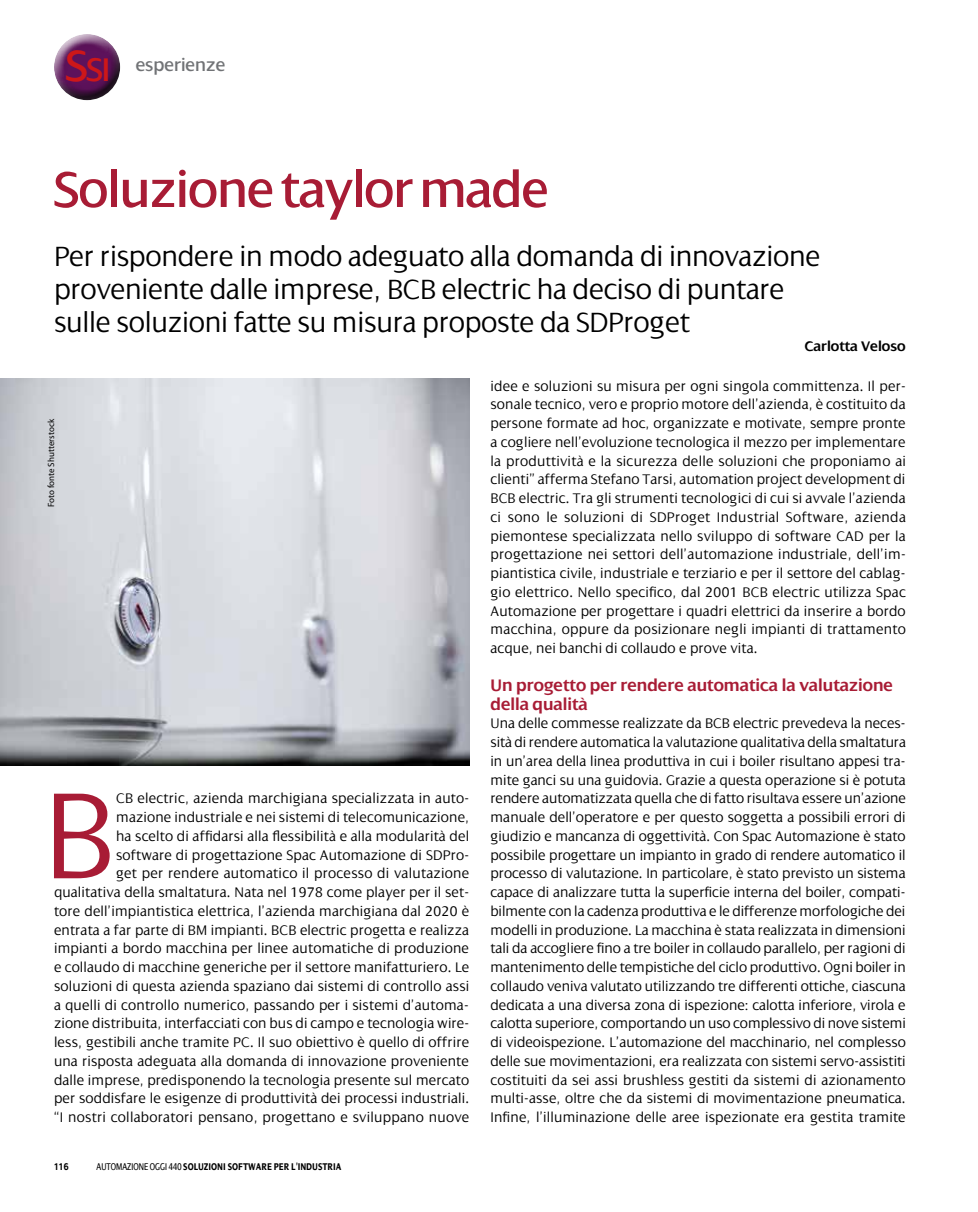
<style>
.page{position:relative;width:978px;height:1212px;background:#fff}
.page>*{position:absolute;margin:0;border:0;box-sizing:border-box;transform-origin:0 0}
.t1{font:300 132.15px "Dialog";color:#a81c35}
.t2{font:54px "Dialog";letter-spacing:-.015em;color:#a81c35}
.t3{font:300 30px/33px "Dialog";letter-spacing:-.01em;color:#000}
.t4{font:19.2px "Dialog";color:#717376}
.t5{font:600 18px/18.8px "Dialog";color:#a81c35}
.t6{font:300 15px/18.8px "Dialog";letter-spacing:.01em;color:#000;text-align:justify}
.t7{font:600 15px "Dialog";color:#000}
.t8{font:700 condensed 10.5px "Dialog";color:#000}
.t9{font:9px "Myriad Pro";color:#000}
.s1{font-size:47.1px;color:#cd1719}
.s2{font-size:35.4px;color:#cd1719}
.s3{font-weight:400}
</style>
<div class="page">
<div style="left:53px;top:34px;width:69px;height:47px;background:#fff;opacity:.75"></div>
<div style="left:53px;top:43px;width:69px;height:60px;background:#000;opacity:.75"></div>
<img style="left:0;top:378px;width:469px;height:388px">
<p class="t4" style="left:66px;top:54px;width:161px"><span class="s1">S</span><span class="s2">SI</span> esperienze</p>
<h2 class="t2" style="left:54px;top:161px;width:496px">Soluzione taylor made</h2>
<h3 class="t3" style="left:54px;top:239px;width:768px">Per rispondere in modo adeguato alla domanda di innovazione proveniente dalle imprese, BCB electric ha deciso di puntare sulle soluzioni fatte su misura proposte da SDProget</h3>
<p class="t9" style="left:46px;top:507px;width:90px;rotate:-90deg">Foto fonte Shutterstock</p>
<p class="t6" style="left:54px;top:789px;width:417px;text-align:right">CB electric, azienda marchigiana specializzata in auto-<br>mazione industriale e nei sistemi di telecomunicazione,<br>ha scelto di affidarsi alla flessibilità e alla modularità del<br>software di progettazione Spac Automazione di SDPro-<br>get per rendere automatico il processo di valutazione qualitativa della smaltatura. Nata nel 1978 come player per il set&shy;tore dell’impiantistica elettrica, l’azienda marchigiana dal 2020 è entrata a far parte di BM impianti. BCB electric progetta e realizza impianti a bordo macchina per linee automatiche di produzione e collaudo di macchine generiche per il settore manifatturiero. Le soluzioni di questa azienda spaziano dai sistemi di controllo assi a quelli di controllo numerico, passando per i sistemi d’automa&shy;zione distribuita, interfacciati con bus di campo e tecnologia wire&shy;less, gestibili anche tramite PC. Il suo obiettivo è quello di offrire una risposta adeguata alla domanda di innovazione proveniente dalle imprese, predisponendo la tecnologia presente sul mercato per soddisfare le esigenze di produttività dei processi industriali. “I nostri collaboratori pensano, progettano e sviluppano nuove</p>
<h1 class="t1" style="left:44px;top:764px;width:73px">B</h1>
<p class="t8" style="left:54px;top:1161px;width:16px">116</p>
<p class="t8" style="left:97px;top:1161px;width:246px"><span class="s3">AUTOMAZIONE OGGI 440</span> SOLUZIONI SOFTWARE PER L’INDUSTRIA</p>
<p class="t7" style="left:805px;top:338px;width:102px">Carlotta Veloso</p>
<p class="t6" style="left:490px;top:377px;width:417px">idee e soluzioni su misura per ogni singola committenza. Il per&shy;sonale tecnico, vero e proprio motore dell’azienda, è costituito da persone formate ad hoc, organizzate e motivate, sempre pronte a cogliere nell’evoluzione tecnologica il mezzo per implementare la produttività e la sicurezza delle soluzioni che proponiamo ai clienti” afferma Stefano Tarsi, automation project development di BCB electric. Tra gli strumenti tecnologici di cui si avvale l’azienda ci sono le soluzioni di SDProget Industrial Software, azienda piemontese specializzata nello sviluppo di software CAD per la progettazione nei settori dell’automazione industriale, dell’im&shy;piantistica civile, industriale e terziario e per il settore del cablag&shy;gio elettrico. Nello specifico, dal 2001 BCB electric utilizza Spac Automazione per progettare i quadri elettrici da inserire a bordo macchina, oppure da posizionare negli impianti di trattamento acque, nei banchi di collaudo e prove vita.</p>
<p class="t5" style="left:490px;top:676px;width:404px">Un progetto per rendere automatica la valutazione della qualità</p>
<p class="t6" style="left:490px;top:714px;width:417px">Una delle commesse realizzate da BCB electric prevedeva la neces&shy;sità di rendere automatica la valutazione qualitativa della smaltatura in un’area della linea produttiva in cui i boiler risultano appesi tra&shy;mite ganci su una guidovia. Grazie a questa operazione si è potuta rendere automatizzata quella che di fatto risultava essere un’azione manuale dell’operatore e per questo soggetta a possibili errori di giudizio e mancanza di oggettività. Con Spac Automazione è stato possibile progettare un impianto in grado di rendere automatico il processo di valutazione. In particolare, è stato previsto un sistema capace di analizzare tutta la superficie interna del boiler, compati&shy;bilmente con la cadenza produttiva e le differenze morfologiche dei modelli in produzione. La macchina è stata realizzata in dimensioni tali da accogliere fino a tre boiler in collaudo parallelo, per ragioni di mantenimento delle tempistiche del ciclo produttivo. Ogni boiler in collaudo veniva valutato utilizzando tre differenti ottiche, ciascuna dedicata a una diversa zona di ispezione: calotta inferiore, virola e calotta superiore, comportando un uso complessivo di nove sistemi di videoispezione. L’automazione del macchinario, nel complesso delle sue movimentazioni, era realizzata con sistemi servo-assistiti costituiti da sei assi brushless gestiti da sistemi di azionamento multi-asse, oltre che da sistemi di movimentazione pneumatica.<br>Infine, l’illuminazione delle aree ispezionate era gestita tramite</p>
</div>
